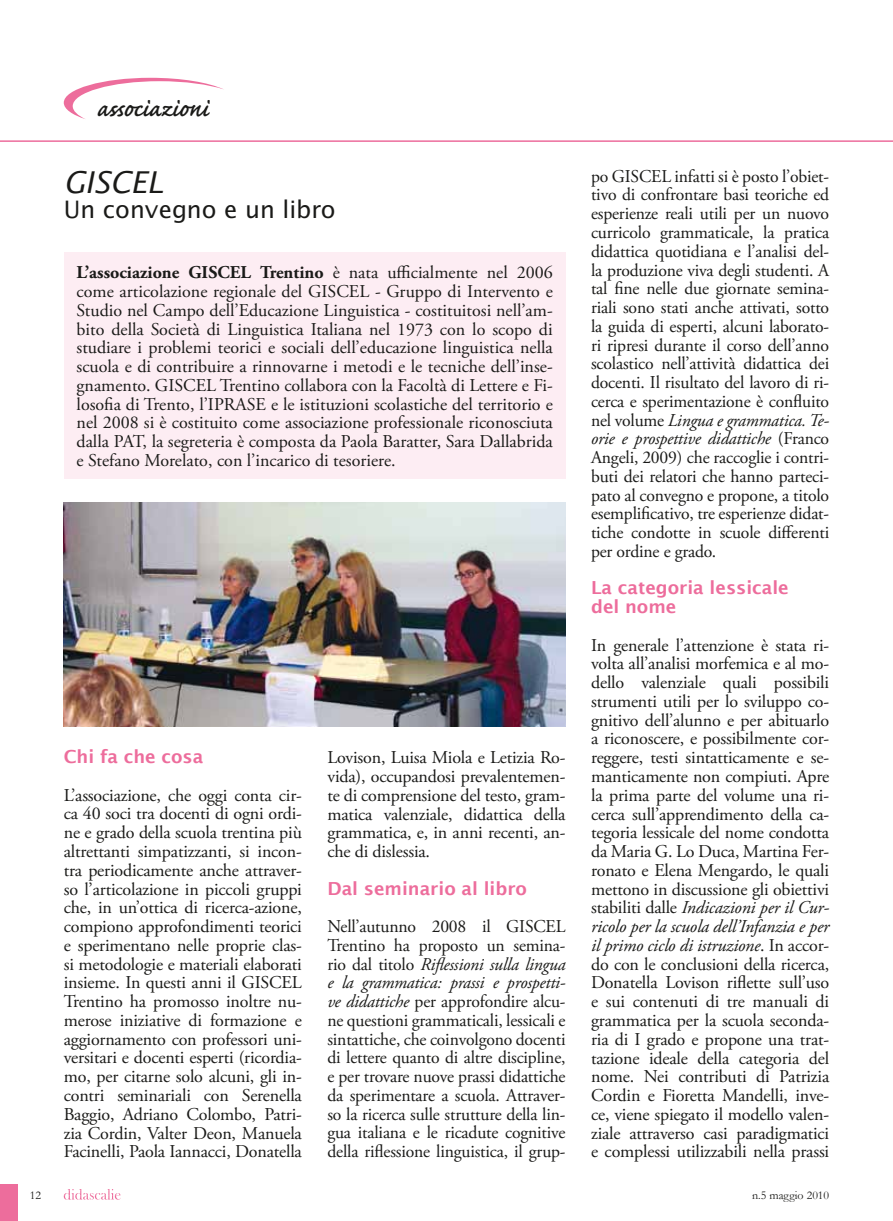
<style>
.page{position:relative;width:893px;height:1221px;background:#fff}
.page>*{position:absolute;margin:0;border:0;box-sizing:border-box;transform-origin:0 0}
.t1{font:600 30px "Caflisch Script Pro";letter-spacing:-.01em;color:#1a1a18}
.t2{font:italic 30px "Lucida Sans";color:#1a1a18}
.t3{font:24px "Lucida Sans";color:#1a1a18}
.t4{font:18px/18.8px "Adobe Garamond Pro";letter-spacing:-.01em;color:#1a1a18;text-align:justify}
.t5{font:600 18px/18.8px "Lucida Sans";color:#ed6d9c}
.t6{font:12px "Garamond";color:#1a1a18}
.s1{font-weight:700}
.s2{font-style:italic}
</style>
<div class="page">
<div style="left:0;top:1184px;width:17px;height:36px;background:#ed6d9c"></div>
<svg style="left:64px;top:1189px;width:57px;height:10px"></svg>
<hr style="left:0;top:140px;width:893px;height:2px;background:#ed6d9c">
<svg style="left:64px;top:78px;width:160px;height:41px"></svg>
<div style="left:64px;top:252px;width:502px;height:226px;background:#fdedf3"></div>
<img style="left:64px;top:502px;width:502px;height:224px">
<h1 class="t1" style="left:97px;top:93px;width:114px">associazioni</h1>
<h1 class="t2" style="left:64px;top:164px;width:101px">GISCEL</h1>
<h2 class="t3" style="left:64px;top:196px;width:273px">Un convegno e un libro</h2>
<p class="t4" style="left:77px;top:264px;width:478px"><span class="s1">L’associazione GISCEL Trentino</span> è nata ufficialmente nel 2006 come articolazione regionale del GISCEL - Gruppo di Intervento e Studio nel Campo dell’Educazione Linguistica - costituitosi nell’am&shy;bito della Società di Linguistica Italiana nel 1973 con lo scopo di studiare i problemi teorici e sociali dell’educazione linguistica nella scuola e di contribuire a rinnovarne i metodi e le tecniche dell’inse&shy;gnamento. GISCEL Trentino collabora con la Facoltà di Lettere e Fi&shy;losofia di Trento, l’IPRASE e le istituzioni scolastiche del territorio e nel 2008 si è costituito come associazione professionale riconosciuta dalla PAT, la segreteria è composta da Paola Baratter, Sara Dallabrida e Stefano Morelato, con l’incarico di tesoriere.</p>
<p class="t5" style="left:64px;top:747px;width:141px">Chi fa che cosa</p>
<p class="t4" style="left:64px;top:786px;width:240px">L’associazione, che oggi conta cir&shy;ca 40 soci tra docenti di ogni ordi&shy;ne e grado della scuola trentina più altrettanti simpatizzanti, si incon&shy;tra periodicamente anche attraver&shy;so l’articolazione in piccoli gruppi che, in un’ottica di ricerca-azione, compiono approfondimenti teorici e sperimentano nelle proprie clas&shy;si metodologie e materiali elaborati insieme. In questi anni il GISCEL Trentino ha promosso inoltre nu&shy;merose iniziative di formazione e aggiornamento con professori uni&shy;versitari e docenti esperti (ricordia&shy;mo, per citarne solo alcuni, gli in&shy;contri seminariali con Serenella Baggio, Adriano Colombo, Patri&shy;zia Cordin, Valter Deon, Manuela Facinelli, Paola Iannacci, Donatella</p>
<p class="t4" style="left:327px;top:748px;width:240px">Lovison, Luisa Miola e Letizia Ro&shy;vida), occupandosi prevalentemen&shy;te di comprensione del testo, gram&shy;matica valenziale, didattica della grammatica, e, in anni recenti, an&shy;che di dislessia.</p>
<p class="t5" style="left:327px;top:878px;width:201px">Dal seminario al libro</p>
<p class="t4" style="left:327px;top:917px;width:240px">Nell’autunno 2008 il GISCEL Trentino ha proposto un semina&shy;rio dal titolo <span class="s2">Riflessioni sulla lingua e la grammatica: prassi e prospetti&shy;ve didattiche</span> per approfondire alcu&shy;ne questioni grammaticali, lessicali e sintattiche, che coinvolgono docenti di lettere quanto di altre discipline, e per trovare nuove prassi didattiche da sperimentare a scuola. Attraver&shy;so la ricerca sulle strutture della lin&shy;gua italiana e le ricadute cognitive della riflessione linguistica, il grup-</p>
<p class="t4" style="left:591px;top:167px;width:240px">po GISCEL infatti si è posto l’obiet&shy;tivo di confrontare basi teoriche ed esperienze reali utili per un nuovo curricolo grammaticale, la pratica didattica quotidiana e l’analisi del&shy;la produzione viva degli studenti. A tal fine nelle due giornate semina&shy;riali sono stati anche attivati, sotto la guida di esperti, alcuni laborato&shy;ri ripresi durante il corso dell’anno scolastico nell’attività didattica dei docenti. Il risultato del lavoro di ri&shy;cerca e sperimentazione è confluito nel volume <span class="s2">Lingua e grammatica. Te&shy;orie e prospettive didattiche</span> (Franco Angeli, 2009) che raccoglie i contri&shy;buti dei relatori che hanno parteci&shy;pato al convegno e propone, a titolo esemplificativo, tre esperienze didat&shy;tiche condotte in scuole differenti per ordine e grado.</p>
<p class="t5" style="left:591px;top:578px;width:199px">La categoria lessicale del nome</p>
<p class="t4" style="left:591px;top:636px;width:240px">In generale l’attenzione è stata ri&shy;volta all’analisi morfemica e al mo&shy;dello valenziale quali possibili strumenti utili per lo sviluppo co&shy;gnitivo dell’alunno e per abituarlo a riconoscere, e possibilmente cor&shy;reggere, testi sintatticamente e se&shy;manticamente non compiuti. Apre la prima parte del volume una ri&shy;cerca sull’apprendimento della ca&shy;tegoria lessicale del nome condotta da Maria G. Lo Duca, Martina Fer&shy;ronato e Elena Mengardo, le quali mettono in discussione gli obiettivi stabiliti dalle <span class="s2">Indicazioni per il Cur&shy;ricolo per la scuola dell’Infanzia e per il primo ciclo di istruzione</span>. In accor&shy;do con le conclusioni della ricerca, Donatella Lovison riflette sull’uso e sui contenuti di tre manuali di grammatica per la scuola seconda&shy;ria di I grado e propone una trat&shy;tazione ideale della categoria del nome. Nei contributi di Patrizia Cordin e Fioretta Mandelli, inve&shy;ce, viene spiegato il modello valen&shy;ziale attraverso casi paradigmatici e complessi utilizzabili nella prassi</p>
<p class="t6" style="left:30px;top:1187px;width:13px">12</p>
<p class="t6" style="left:752px;top:1186px;width:79px">n.5 maggio 2010</p>
</div>
